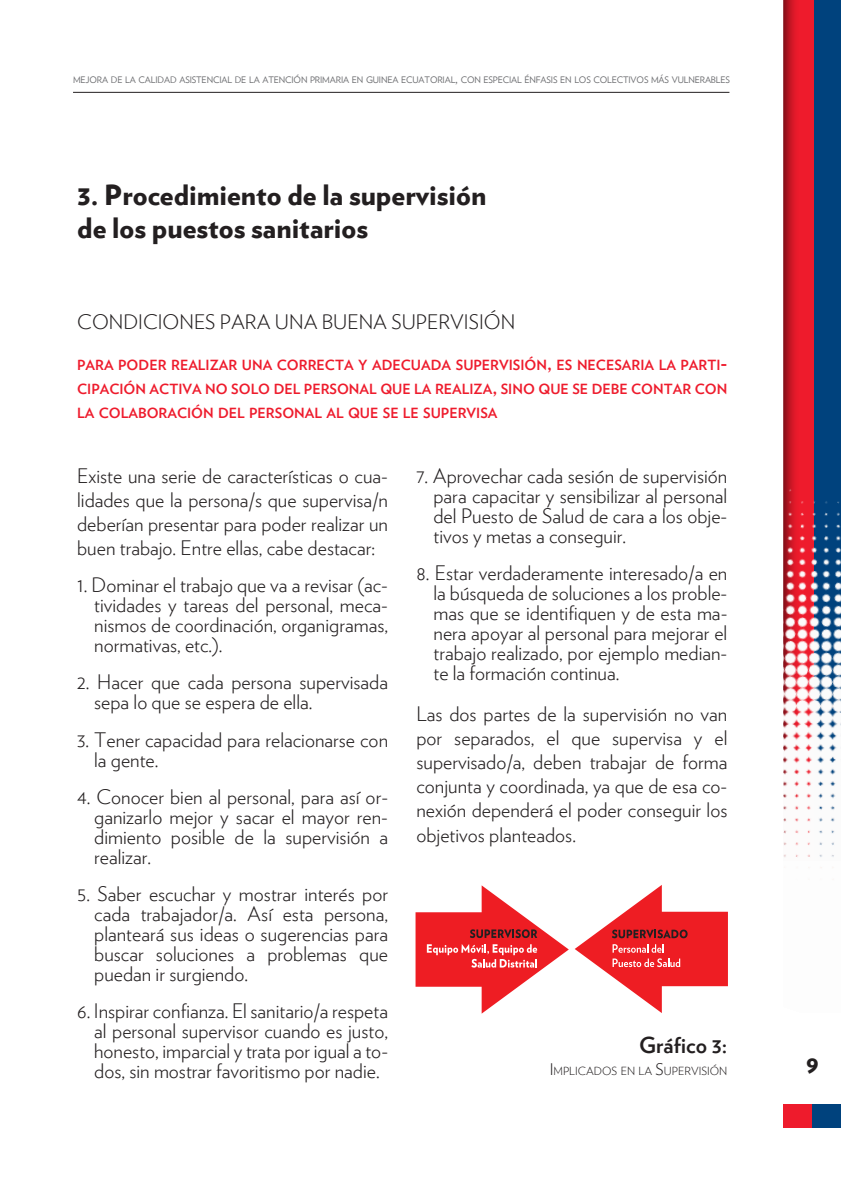
<style>
.page{position:relative;width:841px;height:1193px;background:#fff}
.page>*{position:absolute;margin:0;border:0;box-sizing:border-box;transform-origin:0 0}
.t1{font:900 28px/33.6px "Verlag";color:#231f20}
.t2{font:900 24.8px "Verlag";color:#231f20}
.t3{font:700 22px "Verlag";color:#231f20}
.t4{font:300 20px/20px "Verlag";color:#231f20;text-align:justify}
.t5{font:700 14px/24px "Verlag";color:#ee1b2c;text-align:justify}
.t6{font:300 11.2px "Verlag";color:#231f20}
.t7{font:9px "Verlag";letter-spacing:-.015em;color:#6c6d70}
.s1{font-size:12.8px}
.s2{font-size:20px}
.s3{font-size:16px}
</style>
<div class="page">
<svg style="left:783px;top:0;width:57px;height:868px"></svg>
<div style="left:810px;top:1104px;width:30px;height:23px;background:#00427d"></div>
<div style="left:783px;top:1104px;width:28px;height:23px;background:#ee1b2c"></div>
<hr style="left:73px;top:92px;width:656px;height:1px;background:#231f20">
<svg style="left:415px;top:885px;width:153px;height:128px"></svg>
<svg style="left:574px;top:885px;width:153px;height:128px"></svg>
<p class="t7" style="left:73px;top:73px;width:658px">MEJORA DE LA CALIDAD ASISTENCIAL DE LA ATENCIÓN PRIMARIA EN GUINEA ECUATORIAL<span class="s1">,</span> CON ESPECIAL ÉNFASIS EN LOS COLECTIVOS MÁS VULNERABLES</p>
<h1 class="t1" style="left:77px;top:176px;width:410px">3. Procedimiento de la supervisión de los puestos sanitarios</h1>
<p class="t4" style="left:77px;top:311px;width:439px">CONDICIONES PARA UNA BUENA SUPERVISIÓN</p>
<p class="t5" style="left:77px;top:353px;width:651px">PARA PODER REALIZAR UNA CORRECTA Y ADECUADA SUPERVISIÓN<span class="s2">,</span> ES NECESARIA LA PARTI<span class="s2">-</span>CIPACIÓN ACTIVA NO SOLO DEL PERSONAL QUE LA REALIZA<span class="s2">,</span> SINO QUE SE DEBE CONTAR CON LA COLABORACIÓN DEL PERSONAL AL QUE SE LE SUPERVISA</p>
<p class="t4" style="left:77px;top:463px;width:312px;line-height:24px">Existe una serie de características o cua&shy;lidades que la persona/s que supervisa/n deberían presentar para poder realizar un buen trabajo. Entre ellas, cabe destacar:</p>
<p class="t4" style="left:94px;top:574px;width:295px;text-indent:-17px">1. Dominar el trabajo que va a revisar (ac&shy;tividades y tareas del personal, meca&shy;nismos de coordinación, organigramas, normativas, etc.).</p>
<p class="t4" style="left:94px;top:671px;width:295px;text-indent:-17px">2. Hacer que cada persona supervisada sepa lo que se espera de ella.</p>
<p class="t4" style="left:94px;top:728px;width:295px;text-indent:-17px">3. Tener capacidad para relacionarse con la gente.</p>
<p class="t4" style="left:94px;top:785px;width:295px;text-indent:-17px">4. Conocer bien al personal, para así or&shy;ganizarlo mejor y sacar el mayor ren&shy;dimiento posible de la supervisión a realizar.</p>
<p class="t4" style="left:94px;top:882px;width:295px;text-indent:-17px">5. Saber escuchar y mostrar interés por cada trabajador/a. Así esta persona, planteará sus ideas o sugerencias para buscar soluciones a problemas que puedan ir surgiendo.</p>
<p class="t4" style="left:94px;top:999px;width:295px;text-indent:-17px">6. Inspirar confianza. El sanitario/a respeta al personal supervisor cuando es justo, honesto, imparcial y trata por igual a to&shy;dos, sin mostrar favoritismo por nadie.</p>
<p class="t4" style="left:433px;top:465px;width:295px;text-indent:-17px">7. Aprovechar cada sesión de supervisión para capacitar y sensibilizar al personal del Puesto de Salud de cara a los obje&shy;tivos y metas a conseguir.</p>
<p class="t4" style="left:433px;top:562px;width:295px;text-indent:-17px">8. Estar verdaderamente interesado/a en la búsqueda de soluciones a los proble&shy;mas que se identifiquen y de esta ma&shy;nera apoyar al personal para mejorar el trabajo realizado, por ejemplo median&shy;te la formación continua.</p>
<p class="t4" style="left:416px;top:701px;width:312px;line-height:24px">Las dos partes de la supervisión no van por separados, el que supervisa y el supervisado/a, deben trabajar de forma conjunta y coordinada, ya que de esa co&shy;nexión dependerá el poder conseguir los objetivos planteados.</p>
<p class="t3" style="left:638px;top:1027px;width:90px">Gráfico 3:</p>
<p class="t6" style="left:549px;top:1062px;width:179px"><span class="s3">I</span> MPLICADOS EN LA <span class="s3">S</span>UPERVISIÓN</p>
<p class="t2" style="left:805px;top:1043px;width:14px">9</p>
</div>
